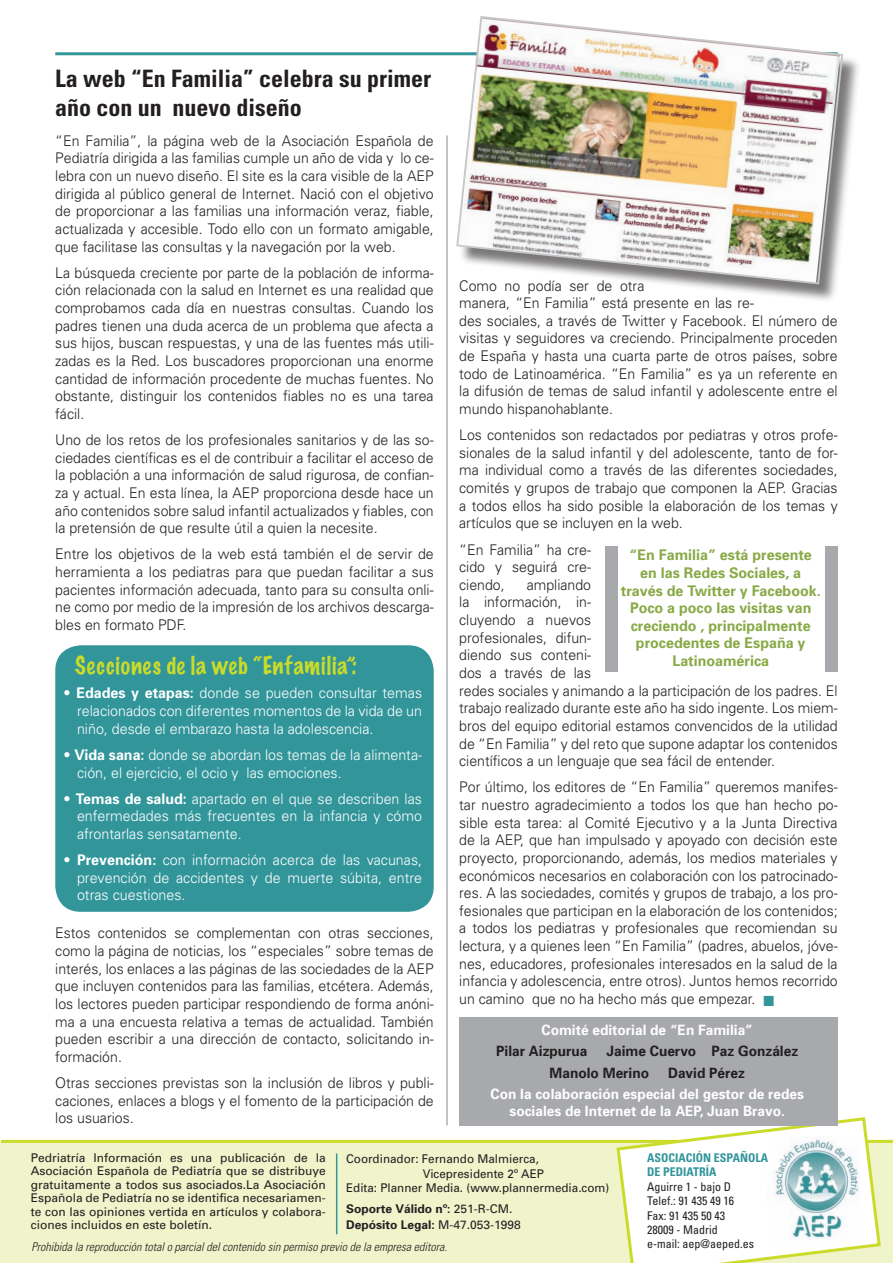
<style>
.page{position:relative;width:893px;height:1263px;background:#fff}
.page>*{position:absolute;margin:0;border:0;box-sizing:border-box;transform-origin:0 0}
.t1{font:700 condensed 24px/28.8px "Univers";color:#231f20}
.t2{font:100 22.5px "Marker Felt";letter-spacing:.04em;color:#cadb2a}
.t3{font:300 14.7px/17.7px "Univers";color:#231f20;text-align:justify;scale:.96 1}
.t4{font:300 14.7px/17.7px "Univers";color:#fff;text-align:justify}
.t5{font:700 14.7px/17.7px "Univers";color:#88a945;text-align:center}
.t6{font:700 14.25px/17.1px "Univers";color:#fff;text-align:center;scale:.96 1}
.t7{font:700 14.25px/21.3px "Univers";color:#231f20;scale:.96 1}
.t8{font:12px/13.5px "Univers";color:#231f20;text-align:justify}
.t9{font:italic 300 condensed 12px "Univers";color:#231f20}
.t10{font:condensed 12px/14.4px "Univers";color:#231f20}
.t11{font:700 12px/16.2px "Univers";color:#231f20}
.t12{font:700 condensed 12px/14.4px "Univers";color:#31959a}
.s1{font-weight:700}
.s2{color:#31959a}
.s3{font-weight:400}
</style>
<div class="page">
<div style="left:1px;top:1142px;width:892px;height:121px;background:#eff4cb"></div>
<hr style="left:1px;top:1140px;width:892px;height:3px;background:#cadb2a">
<svg style="left:615px;top:1117px;width:267px;height:146px"></svg>
<img style="left:767px;top:1137px;width:94px;height:105px">
<hr style="left:336px;top:1153px;width:1px;height:81px;background:#31959a">
<hr style="left:55px;top:52px;width:783px;height:3px;background:#31959a">
<hr style="left:446px;top:135px;width:2px;height:990px;background:#939598">
<div style="left:606px;top:546px;width:12px;height:125px;background:#a8a9ad"></div>
<div style="left:826px;top:546px;width:12px;height:125px;background:#a8a9ad"></div>
<div style="left:55px;top:645px;width:379px;height:267px;background:#31959a;border-radius:26px"></div>
<div style="left:458px;top:18px;width:411px;height:292px;background:#231f20;opacity:.6"></div>
<img style="left:455px;top:16px;width:389px;height:269px">
<div style="left:459px;top:1017px;width:379px;height:109px;background:#a8a9ad"></div>
<h1 class="t1" style="left:55px;top:64px;width:377px">La web “En Familia” celebra su primer año con un nuevo diseño</h1>
<p class="t3" style="left:55px;top:132px;width:396px">“En Familia”, la página web de la Asociación Española de Pediatría dirigida a las familias cumple un año de vida y lo ce&shy;lebra con un nuevo diseño. El site es la cara visible de la AEP dirigida al público general de Internet. Nació con el objetivo de proporcionar a las familias una información veraz, fiable, actualizada y accesible. Todo ello con un formato amigable, que facilitase las consultas y la navegación por la web.</p>
<p class="t3" style="left:55px;top:264px;width:396px">La búsqueda creciente por parte de la población de informa&shy;ción relacionada con la salud en Internet es una realidad que comprobamos cada día en nuestras consultas. Cuando los padres tienen una duda acerca de un problema que afecta a sus hijos, buscan respuestas, y una de las fuentes más utili&shy;zadas es la Red. Los buscadores proporcionan una enorme cantidad de información procedente de muchas fuentes. No obstante, distinguir los contenidos fiables no es una tarea fácil.</p>
<p class="t3" style="left:55px;top:431px;width:396px">Uno de los retos de los profesionales sanitarios y de las so&shy;ciedades científicas es el de contribuir a facilitar el acceso de la población a una información de salud rigurosa, de confian&shy;za y actual. En esta línea, la AEP proporciona desde hace un año contenidos sobre salud infantil actualizados y fiables, con la pretensión de que resulte útil a quien la necesite.</p>
<p class="t3" style="left:55px;top:545px;width:396px">Entre los objetivos de la web está también el de servir de herramienta a los pediatras para que puedan facilitar a sus pacientes información adecuada, tanto para su consulta onli&shy;ne como por medio de la impresión de los archivos descarga&shy;bles en formato PDF.</p>
<h2 class="t2" style="left:75px;top:649px;width:284px">Secciones de la web “Enfamilia”:</h2>
<p class="t4" style="left:77px;top:684px;width:347px;text-indent:-13px">• <span class="s1">Edades y etapas:</span> donde se pueden consultar temas relacionados con diferentes momentos de la vida de un niño, desde el embarazo hasta la adolescencia.</p>
<p class="t4" style="left:77px;top:746px;width:347px;text-indent:-14px">• <span class="s1">Vida sana:</span> donde se abordan los temas de la alimenta&shy;ción, el ejercicio, el ocio y las emociones.</p>
<p class="t4" style="left:77px;top:789px;width:347px;text-indent:-13px">• <span class="s1">Temas de salud:</span> apartado en el que se describen las enfermedades más frecuentes en la infancia y cómo afrontarlas sensatamente.</p>
<p class="t4" style="left:77px;top:851px;width:347px;text-indent:-14px">• <span class="s1">Prevención:</span> con información acerca de las vacunas, prevención de accidentes y de muerte súbita, entre otras cuestiones.</p>
<p class="t3" style="left:55px;top:924px;width:396px">Estos contenidos se complementan con otras secciones, como la página de noticias, los “especiales” sobre temas de interés, los enlaces a las páginas de las sociedades de la AEP que incluyen contenidos para las familias, etcétera. Además, los lectores pueden participar respondiendo de forma anóni&shy;ma a una encuesta relativa a temas de actualidad. También pueden escribir a una dirección de contacto, solicitando in&shy;formación.</p>
<p class="t3" style="left:55px;top:1074px;width:396px">Otras secciones previstas son la inclusión de libros y publi&shy;caciones, enlaces a blogs y el fomento de la participación de los usuarios.</p>
<p class="t3" style="left:459px;top:276px;width:396px;text-align:left">Como no podía ser de otra<br>manera, “En Familia” está presente en las re-<br>des sociales, a través de Twitter y Facebook. El número de visitas y seguidores va creciendo. Principalmente proceden de España y hasta una cuarta parte de otros países, sobre todo de Latinoamérica. “En Familia” es ya un referente en la difusión de temas de salud infantil y adolescente entre el mundo hispanohablante.</p>
<p class="t3" style="left:459px;top:426px;width:396px">Los contenidos son redactados por pediatras y otros profe&shy;sionales de la salud infantil y del adolescente, tanto de for&shy;ma individual como a través de las diferentes sociedades, comités y grupos de trabajo que componen la AEP. Gracias a todos ellos ha sido posible la elaboración de los temas y artículos que se incluyen en la web.</p>
<p class="t3" style="left:459px;top:540px;width:139px">“En Familia” ha cre&shy;cido y seguirá cre&shy;ciendo,</p>
<p class="t5" style="left:621px;top:546px;width:201px">“En Familia” está presente en las Redes Sociales, a través de Twitter y Facebook.<br>Poco a poco las visitas van creciendo , principalmente procedentes de España y<br>Latinoamérica</p>
<p class="t3" style="left:459px;top:576px;width:396px;text-align:left;text-indent:67px">ampliando<br>la información, in-<br>cluyendo a nuevos<br>profesionales, difun-<br>diendo sus conteni-<br>dos a través de las<br>redes sociales y animando a la participación de los padres. El trabajo realizado durante este año ha sido ingente. Los miem&shy;bros del equipo editorial estamos convencidos de la utilidad de “En Familia” y del reto que supone adaptar los contenidos científicos a un lenguaje que sea fácil de entender.</p>
<p class="t3" style="left:459px;top:778px;width:396px">Por último, los editores de “En Familia” queremos manifes&shy;tar nuestro agradecimiento a todos los que han hecho po&shy;sible esta tarea: al Comité Ejecutivo y a la Junta Directiva de la AEP, que han impulsado y apoyado con decisión este proyecto, proporcionando, además, los medios materiales y económicos necesarios en colaboración con los patrocinado&shy;res. A las sociedades, comités y grupos de trabajo, a los pro&shy;fesionales que participan en la elaboración de los contenidos; a todos los pediatras y profesionales que recomiendan su lectura, y a quienes leen “En Familia” (padres, abuelos, jóve&shy;nes, educadores, profesionales interesados en la salud de la infancia y adolescencia, entre otros). Juntos hemos recorrido un camino que no ha hecho más que empezar. <span class="s2">■</span></p>
<p class="t6" style="left:542px;top:1021px;width:222px">Comité editorial de “En Familia”</p>
<p class="t7" style="left:496px;top:1041px;width:97px">Pilar Aizpurua</p>
<p class="t7" style="left:549px;top:1041px;width:260px;text-indent:57px">Jaime Cuervo Paz González<br>Manolo Merino</p>
<p class="t7" style="left:668px;top:1062px;width:81px">David Pérez</p>
<p class="t6" style="left:491px;top:1085px;width:328px">Con la colaboración especial del gestor de redes sociales de Internet de la AEP, Juan Bravo.</p>
<p class="t8" style="left:31px;top:1151px;width:297px">Pedriatría Información es una publicación de la Asociación Española de Pediatría que se distribuye gratuitamente a todos sus asociados.La Asociación Española de Pediatría no se identifica necesariamen&shy;te con las opiniones vertida en artículos y colabora&shy;ciones incluidos en este boletín.</p>
<p class="t9" style="left:31px;top:1240px;width:417px">Prohibida la reproducción total o parcial del contenido sin permiso previo de la empresa editora.</p>
<p class="t8" style="left:346px;top:1152px;width:194px">Coordinador: Fernando Malmierca,</p>
<p class="t8" style="left:423px;top:1167px;width:123px">Vicepresidente 2º AEP</p>
<p class="t8" style="left:346px;top:1181px;width:265px">Edita: Planner Media. (www.plannermedia.com)</p>
<p class="t11" style="left:346px;top:1200px;width:176px">Soporte Válido nº: <span class="s3">251-R-CM.<br></span>Depósito Legal: <span class="s3">M-47.053-1998</span></p>
<p class="t12" style="left:647px;top:1150px;width:122px">ASOCIACIÓN ESPAÑOLA<br>DE PEDIATRÍA</p>
<p class="t10" style="left:647px;top:1179px;width:108px">Aguirre 1 - bajo D<br>Telef.: 91 435 49 16<br>Fax: 91 435 50 43<br>28009 - Madrid<br>e-mail: aep@aeped.es</p>
</div>
